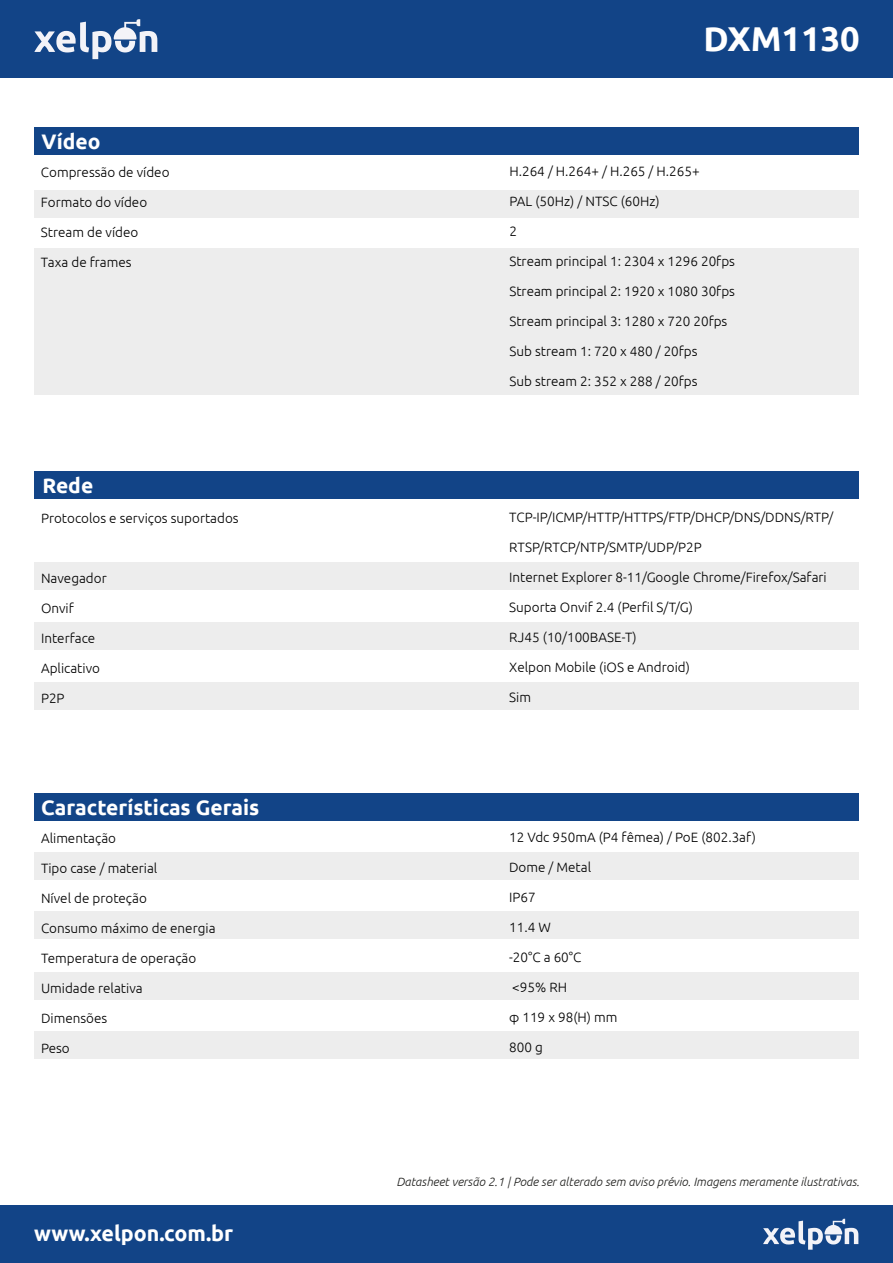
<style>
.page{position:relative;width:893px;height:1263px;background:#fff}
.page>*{position:absolute;margin:0;border:0;box-sizing:border-box;transform-origin:0 0}
.t1{font:700 34.5px "Ubuntu";color:#fff}
.t2{font:700 21.45px "Ubuntu";color:#fff}
.t3{font:700 21px "Ubuntu";color:#fff}
.t4{font:300 13.5px "Ubuntu";color:#000}
.t5{font:italic 300 12px "Ubuntu";color:#1d1d1b}
</style>
<div class="page">
<div style="left:34px;top:190px;width:825px;height:28px;background:#ededed"></div>
<div style="left:34px;top:562px;width:825px;height:28px;background:#ededed"></div>
<div style="left:34px;top:622px;width:825px;height:28px;background:#ededed"></div>
<div style="left:34px;top:682px;width:825px;height:27px;background:#ededed"></div>
<div style="left:34px;top:248px;width:825px;height:147px;background:#ededed"></div>
<div style="left:0;top:0;width:893px;height:78px;background:#124487"></div>
<svg style="left:34px;top:19px;width:123px;height:40px"></svg>
<div style="left:0;top:1205px;width:893px;height:58px;background:#124487"></div>
<svg style="left:763px;top:1219px;width:95px;height:31px"></svg>
<div style="left:34px;top:127px;width:825px;height:28px;background:#124487"></div>
<div style="left:34px;top:852px;width:825px;height:27px;background:#ededed"></div>
<div style="left:34px;top:911px;width:825px;height:28px;background:#ededed"></div>
<div style="left:34px;top:972px;width:825px;height:28px;background:#ededed"></div>
<div style="left:34px;top:1032px;width:825px;height:27px;background:#ededed"></div>
<div style="left:34px;top:793px;width:825px;height:27px;background:#124487"></div>
<div style="left:34px;top:471px;width:825px;height:28px;background:#124487"></div>
<h3 class="t3" style="left:42px;top:129px;width:60px">Vídeo</h3>
<p class="t4" style="left:41px;top:164px;width:130px">Compressão de vídeo</p>
<p class="t4" style="left:41px;top:194px;width:108px">Formato do vídeo</p>
<p class="t4" style="left:41px;top:224px;width:99px">Stream de vídeo</p>
<p class="t4" style="left:41px;top:254px;width:92px">Taxa de frames</p>
<h3 class="t3" style="left:43px;top:473px;width:52px">Rede</h3>
<p class="t4" style="left:41px;top:510px;width:199px">Protocolos e serviços suportados</p>
<p class="t4" style="left:41px;top:570px;width:67px">Navegador</p>
<p class="t4" style="left:41px;top:600px;width:34px">Onvif</p>
<p class="t4" style="left:41px;top:630px;width:56px">Interface</p>
<p class="t4" style="left:41px;top:660px;width:61px">Aplicativo</p>
<p class="t4" style="left:41px;top:690px;width:25px">P2P</p>
<h3 class="t3" style="left:41px;top:795px;width:220px">Características Gerais</h3>
<p class="t4" style="left:41px;top:830px;width:77px">Alimentação</p>
<p class="t4" style="left:41px;top:860px;width:118px">Tipo case / material</p>
<p class="t4" style="left:41px;top:890px;width:107px">Nível de proteção</p>
<p class="t4" style="left:41px;top:920px;width:176px">Consumo máximo de energia</p>
<p class="t4" style="left:41px;top:950px;width:157px">Temperatura de operação</p>
<p class="t4" style="left:41px;top:980px;width:103px">Umidade relativa</p>
<p class="t4" style="left:41px;top:1010px;width:68px">Dimensões</p>
<p class="t4" style="left:41px;top:1040px;width:30px">Peso</p>
<h2 class="t2" style="left:34px;top:1220px;width:201px">www.xelpon.com.br</h2>
<h1 class="t1" style="left:703px;top:18px;width:158px">DXM1130</h1>
<p class="t4" style="left:509px;top:163px;width:192px">H.264 / H.264+ / H.265 / H.265+</p>
<p class="t4" style="left:509px;top:193px;width:152px">PAL (50Hz) / NTSC (60Hz)</p>
<p class="t4" style="left:509px;top:223px;width:9px">2</p>
<p class="t4" style="left:509px;top:253px;width:227px">Stream principal 1: 2304 x 1296 20fps</p>
<p class="t4" style="left:509px;top:283px;width:227px">Stream principal 2: 1920 x 1080 30fps</p>
<p class="t4" style="left:509px;top:313px;width:219px">Stream principal 3: 1280 x 720 20fps</p>
<p class="t4" style="left:509px;top:343px;width:190px">Sub stream 1: 720 x 480 / 20fps</p>
<p class="t4" style="left:509px;top:373px;width:190px">Sub stream 2: 352 x 288 / 20fps</p>
<p class="t4" style="left:509px;top:509px;width:326px">TCP-IP/ICMP/HTTP/HTTPS/FTP/DHCP/DNS/DDNS/RTP/</p>
<p class="t4" style="left:509px;top:539px;width:194px">RTSP/RTCP/NTP/SMTP/UDP/P2P</p>
<p class="t4" style="left:509px;top:569px;width:319px">Internet Explorer 8-11/Google Chrome/Firefox/Safari</p>
<p class="t4" style="left:509px;top:599px;width:185px">Suporta Onvif 2.4 (Perfil S/T/G)</p>
<p class="t4" style="left:509px;top:629px;width:129px">RJ45 (10/100BASE-T)</p>
<p class="t4" style="left:509px;top:659px;width:182px">Xelpon Mobile (iOS e Android)</p>
<p class="t4" style="left:509px;top:689px;width:23px">Sim</p>
<p class="t4" style="left:509px;top:829px;width:248px">12 Vdc 950mA (P4 fêmea) / PoE (802.3af)</p>
<p class="t4" style="left:509px;top:859px;width:83px">Dome / Metal</p>
<p class="t4" style="left:509px;top:889px;width:28px">IP67</p>
<p class="t4" style="left:509px;top:919px;width:43px">11.4 W</p>
<p class="t4" style="left:509px;top:949px;width:74px">-20°C a 60°C</p>
<p class="t4" style="left:512px;top:979px;width:56px">&lt;95% RH</p>
<p class="t4" style="left:509px;top:1009px;width:110px">φ 119 x 98(H) mm</p>
<p class="t4" style="left:509px;top:1039px;width:35px">800 g</p>
<p class="t5" style="left:396px;top:1175px;width:465px">Datasheet versão 2.1 | Pode ser alterado sem aviso prévio. Imagens meramente ilustrativas.</p>
</div>
